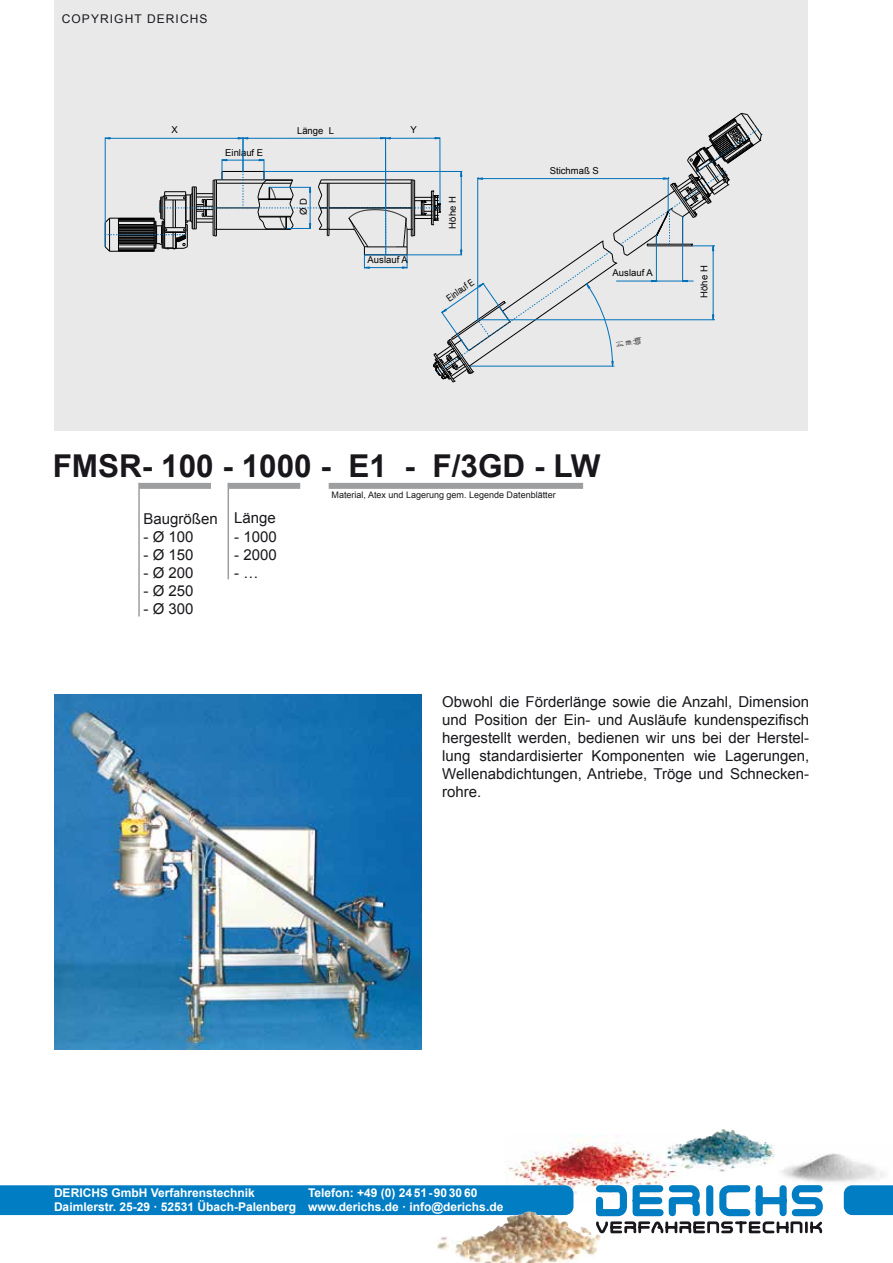
<style>
.page{position:relative;width:893px;height:1263px;background:#fff}
.page>*{position:absolute;margin:0;border:0;box-sizing:border-box;transform-origin:0 0}
.t1{font:700 31.5px "Arial";color:#1a171c}
.t2{font:15px/18px "Arial";color:#1a171c;text-align:justify}
.t3{font:700 12px/13.5px "Arial";color:#fff}
.t4{font:12px "Arial";letter-spacing:.09em;color:#1a171c}
.t5{font:9.45px "Arial";color:#000}
.t6{font:9.45px/19px "Arial";color:#000;scale:.17 1}
.t7{font:9.45px "Arial";color:#000;scale:.82 1}
.t8{font:9px "Arial";color:#1a171c}
</style>
<div class="page">
<img style="left:508px;top:1137px;width:158px;height:65px">
<img style="left:666px;top:1129px;width:109px;height:49px">
<img style="left:781px;top:1153px;width:103px;height:41px">
<svg style="left:592px;top:1181px;width:234px;height:54px"></svg>
<div style="left:0;top:1185px;width:573px;height:30px;background:#007dc3"></div>
<svg style="left:844px;top:1185px;width:49px;height:30px"></svg>
<img style="left:490px;top:1211px;width:39px;height:20px">
<div style="left:329px;top:483px;width:254px;height:6px;background:#9c9e9f"></div>
<div style="left:228px;top:483px;width:72px;height:6px;background:#9c9e9f"></div>
<div style="left:139px;top:483px;width:72px;height:6px;background:#9c9e9f"></div>
<hr style="left:138px;top:483px;width:2px;height:133px;background:#9c9e9f">
<hr style="left:228px;top:483px;width:1px;height:96px;background:#9c9e9f">
<img style="left:54px;top:695px;width:367px;height:355px">
<div style="left:54px;top:0;width:754px;height:431px;background:#e9e9ea"></div>
<svg style="left:104px;top:112px;width:658px;height:271px"></svg>
<p class="t4" style="left:62px;top:11px;width:147px">COPYRIGHT DERICHS</p>
<p class="t5" style="left:171px;top:124px;width:8px">X</p>
<p class="t5" style="left:411px;top:123px;width:8px">Y</p>
<p class="t5" style="left:297px;top:124px;width:38px">Länge L</p>
<p class="t5" style="left:225px;top:146px;width:39px">Einlauf E</p>
<p class="t5" style="left:297px;top:215px;width:18px;rotate:-90deg">Ø D</p>
<p class="t5" style="left:368px;top:253px;width:42px">Auslauf A</p>
<p class="t5" style="left:446px;top:229px;width:34px;rotate:-90deg">Höhe H</p>
<p class="t7" style="left:444px;top:294px;width:39px;rotate:-35deg">Einlauf E</p>
<p class="t5" style="left:550px;top:165px;width:51px">Stichmaß S</p>
<p class="t5" style="left:613px;top:267px;width:42px">Auslauf A</p>
<p class="t6" style="left:647px;top:335px;width:70px;rotate:80deg">Neigungs-<br>0 - 45°</p>
<p class="t6" style="left:638px;top:339px;width:28px;rotate:80deg">winkel</p>
<h1 class="t1" style="left:53px;top:445px;width:549px">FMSR- 100 - 1000 - E1 - F/3GD - LW</h1>
<p class="t8" style="left:332px;top:489px;width:226px">Material, Atex und Lagerung gem. Legende Datenblätter</p>
<p class="t2" style="left:144px;top:510px;width:134px">Baugrößen Länge</p>
<p class="t2" style="left:144px;top:528px;width:52px">- Ø 100</p>
<p class="t2" style="left:144px;top:546px;width:52px">- Ø 150</p>
<p class="t2" style="left:144px;top:564px;width:52px">- Ø 200</p>
<p class="t2" style="left:144px;top:582px;width:52px">- Ø 250</p>
<p class="t2" style="left:144px;top:600px;width:52px">- Ø 300</p>
<p class="t2" style="left:234px;top:527px;width:44px">- 1000</p>
<p class="t2" style="left:234px;top:545px;width:44px">- 2000</p>
<p class="t2" style="left:234px;top:563px;width:26px">- …</p>
<p class="t5" style="left:698px;top:298px;width:34px;rotate:-90deg">Höhe H</p>
<p class="t2" style="left:442px;top:693px;width:368px">Obwohl die Förderlänge sowie die Anzahl, Dimension und Position der Ein- und Ausläufe kundenspezifisch hergestellt werden, bedienen wir uns bei der Herstel&shy;lung standardisierter Komponenten wie Lagerungen, Wellenabdichtungen, Antriebe, Tröge und Schnecken&shy;rohre.</p>
<p class="t3" style="left:54px;top:1187px;width:202px">DERICHS GmbH Verfahrenstechnik</p>
<p class="t3" style="left:54px;top:1187px;width:451px;text-indent:254px">Telefon: +49 (0) 24 51-90 30 60<br>Daimlerstr. 25-29 · 52531 Übach-Palenberg www.derichs.de · info@derichs.de</p>
</div>
